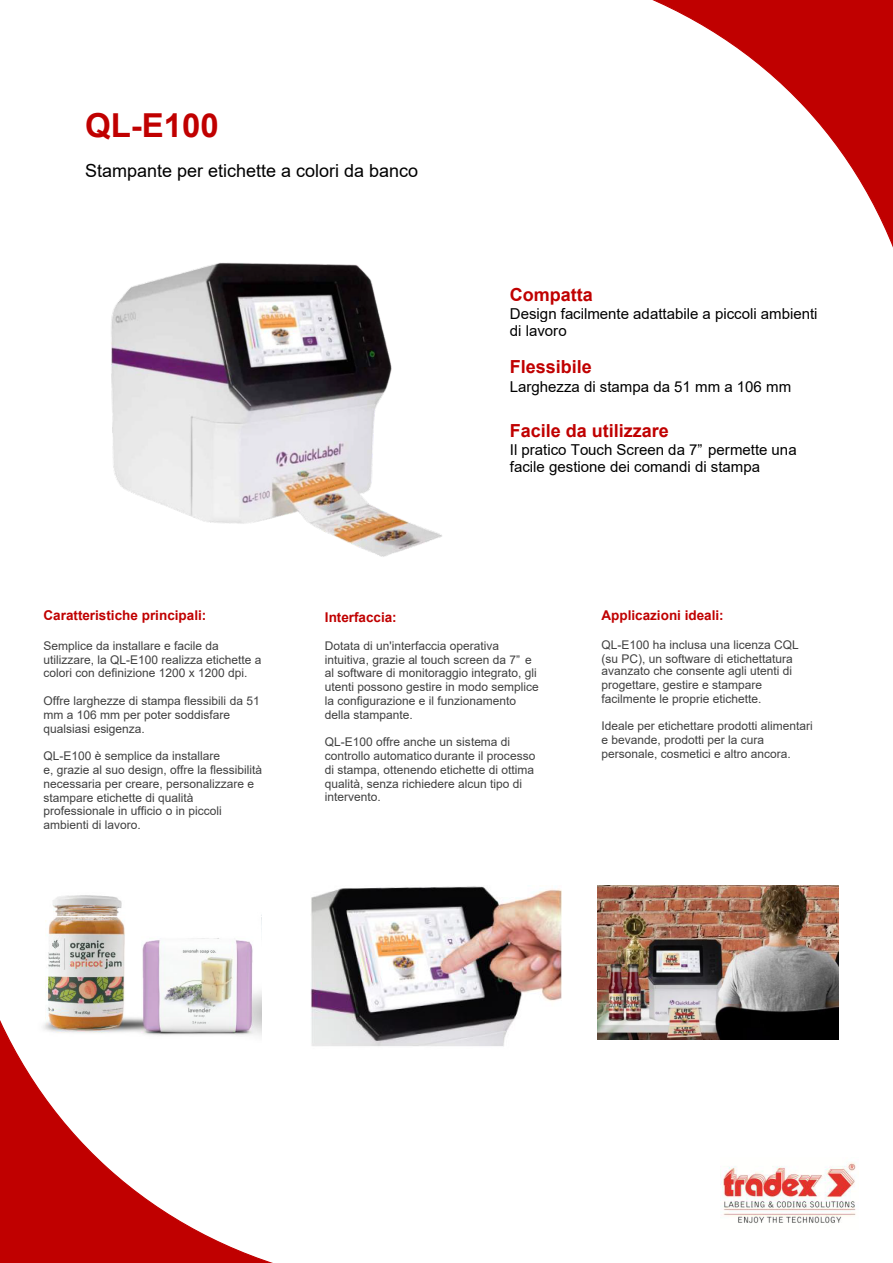
<style>
.page{position:relative;width:893px;height:1263px;background:#fff}
.page>*{position:absolute;margin:0;border:0;box-sizing:border-box;transform-origin:0 0}
.t1{font:700 33px "Arial";color:#c00000}
.t2{font:700 18px "Arial";color:#c00000}
.t3{font:18px "Arial";color:#000}
.t4{font:15px/17.2px "Arial";color:#000}
.t5{font:700 13.5px "Arial";color:#c00000}
.t6{font:12px/13.8px "Arial";color:#404040}
</style>
<div class="page">
<svg style="left:0;top:917px;width:273px;height:346px"></svg>
<svg style="left:652px;top:0;width:241px;height:248px"></svg>
<img style="left:720px;top:1162px;width:136px;height:62px">
<img style="left:111px;top:262px;width:331px;height:295px">
<img style="left:310px;top:886px;width:252px;height:160px">
<img style="left:597px;top:885px;width:241px;height:154px">
<img style="left:37px;top:895px;width:224px;height:147px">
<h1 class="t1" style="left:85px;top:102px;width:135px">QL-E100</h1>
<h2 class="t3" style="left:85px;top:158px;width:335px">Stampante per etichette a colori da banco</h2>
<h2 class="t2" style="left:510px;top:282px;width:84px">Compatta</h2>
<p class="t4" style="left:510px;top:305px;width:309px">Design facilmente adattabile a piccoli ambienti di lavoro</p>
<h2 class="t2" style="left:510px;top:354px;width:84px">Flessibile</h2>
<p class="t4" style="left:510px;top:378px;width:283px">Larghezza di stampa da 51 mm a 106 mm</p>
<h2 class="t2" style="left:510px;top:418px;width:161px">Facile da utilizzare</h2>
<p class="t4" style="left:510px;top:441px;width:288px">Il pratico Touch Screen da 7” permette una facile gestione dei comandi di stampa</p>
<p class="t5" style="left:44px;top:606px;width:164px">Caratteristiche principali:</p>
<p class="t6" style="left:44px;top:639px;width:219px">Semplice da installare e facile da utilizzare, la QL-E100 realizza etichette a colori con definizione 1200 x 1200 dpi.</p>
<p class="t6" style="left:44px;top:694px;width:218px">Offre larghezze di stampa flessibili da 51 mm a 106 mm per poter soddisfare qualsiasi esigenza.</p>
<p class="t6" style="left:44px;top:749px;width:220px">QL-E100 è semplice da installare<br>e, grazie al suo design, offre la flessibilità necessaria per creare, personalizzare e stampare etichette di qualità professionale in ufficio o in piccoli ambienti di lavoro.</p>
<p class="t5" style="left:325px;top:607px;width:73px">Interfaccia:</p>
<p class="t6" style="left:325px;top:638px;width:215px">Dotata di un'interfaccia operativa intuitiva, grazie al touch screen da 7” e al software di monitoraggio integrato, gli utenti possono gestire in modo semplice la configurazione e il funzionamento della stampante.</p>
<p class="t6" style="left:325px;top:735px;width:212px">QL-E100 offre anche un sistema di controllo automatico durante il processo di stampa, ottenendo etichette di ottima qualità, senza richiedere alcun tipo di intervento.</p>
<p class="t5" style="left:602px;top:605px;width:124px">Applicazioni ideali:</p>
<p class="t6" style="left:602px;top:638px;width:199px">QL-E100 ha inclusa una licenza CQL (su PC), un software di etichettatura</p>
<p class="t6" style="left:602px;top:664px;width:192px">avanzato che consente agli utenti di progettare, gestire e stampare facilmente le proprie etichette.</p>
<p class="t6" style="left:602px;top:719px;width:213px">Ideale per etichettare prodotti alimentari e bevande, prodotti per la cura personale, cosmetici e altro ancora.</p>
</div>
